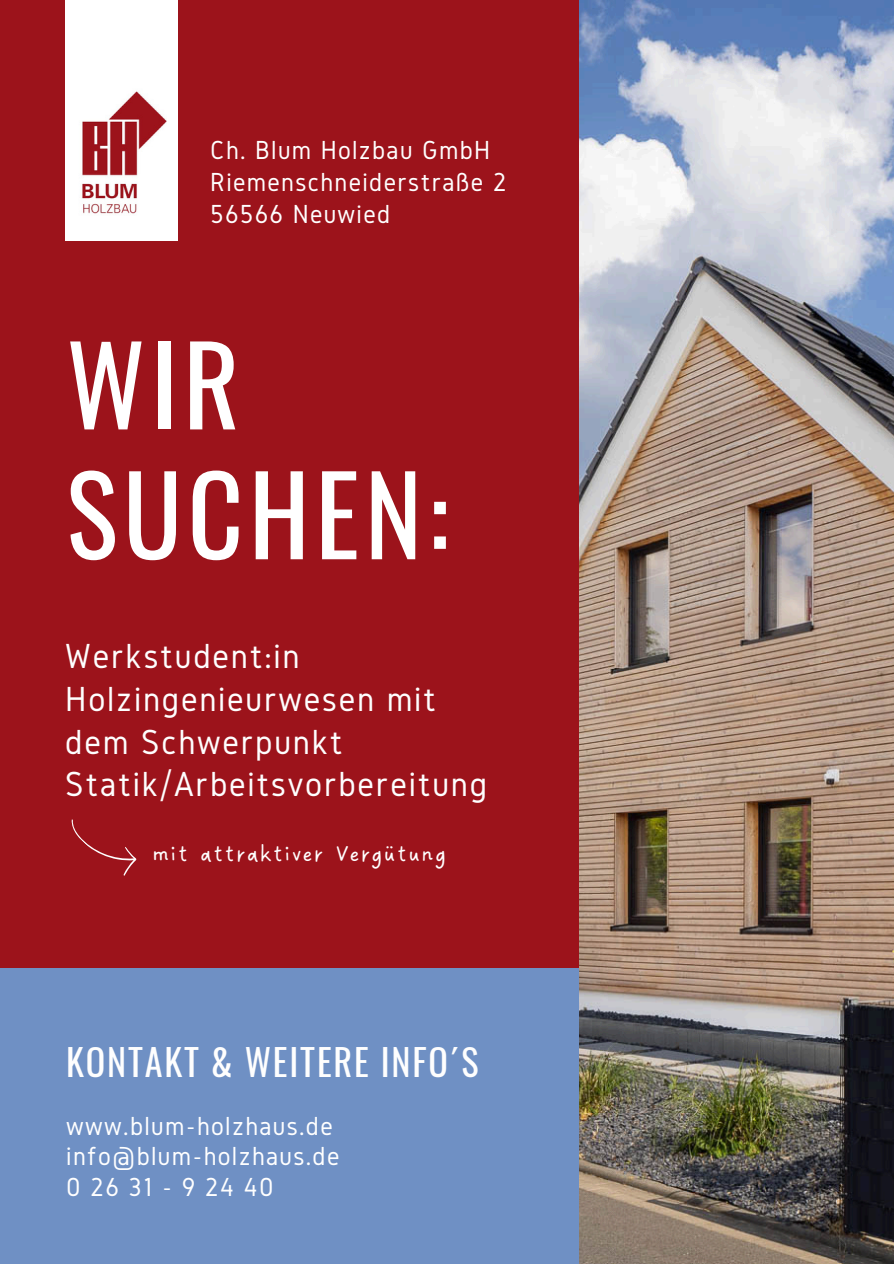
<style>
.page{position:relative;width:894px;height:1264px;background:#fff}
.page>*{position:absolute;margin:0;border:0;box-sizing:border-box;transform-origin:0 0}
.t1{font:108.6px/129.8px "Oswald";letter-spacing:.05em;color:#fff}
.t2{font:36.15px/42.8px "Gidole";letter-spacing:.05em;color:#fefefe}
.t3{font:36.15px "Oswald";letter-spacing:.05em;color:#fefefe}
.t4{font:27.15px/32px "Gidole";letter-spacing:.05em;color:#fff}
.t5{font:24.15px "DO Sans Regular Alt";letter-spacing:.05em;color:#fff}
</style>
<div class="page">
<div style="left:0;top:0;width:893px;height:1263px;background:#9c131b"></div>
<div style="left:0;top:968px;width:698px;height:295px;background:#6f90c4"></div>
<img style="left:579px;top:0;width:314px;height:1263px">
<div style="left:65px;top:0;width:113px;height:241px;background:#fff"></div>
<img style="left:76px;top:89px;width:91px;height:129px;border-radius:2px">
<svg style="left:71px;top:819px;width:66px;height:57px"></svg>
<h1 class="t4" style="left:210px;top:134px;width:298px">Ch. Blum Holzbau GmbH<br>Riemenschneiderstraße 2<br>56566 Neuwied</h1>
<p class="t1" style="left:66px;top:315px;width:384px">WIR<br>SUCHEN:</p>
<h4 class="t2" style="left:65px;top:634px;width:423px">Werkstudent:in<br>Holzingenieurwesen mit dem Schwerpunkt<br>Statik/Arbeitsvorbereitung</h4>
<p class="t5" style="left:152px;top:839px;width:295px">mit attraktiver Vergütung</p>
<h3 class="t3" style="left:66px;top:1034px;width:414px">KONTAKT &amp; WEITERE INFO´S</h3>
<p class="t4" style="left:66px;top:1109px;width:274px;line-height:30.6px">www.blum-holzhaus.de info@blum-holzhaus.de<br>02631-92440</p>
</div>
